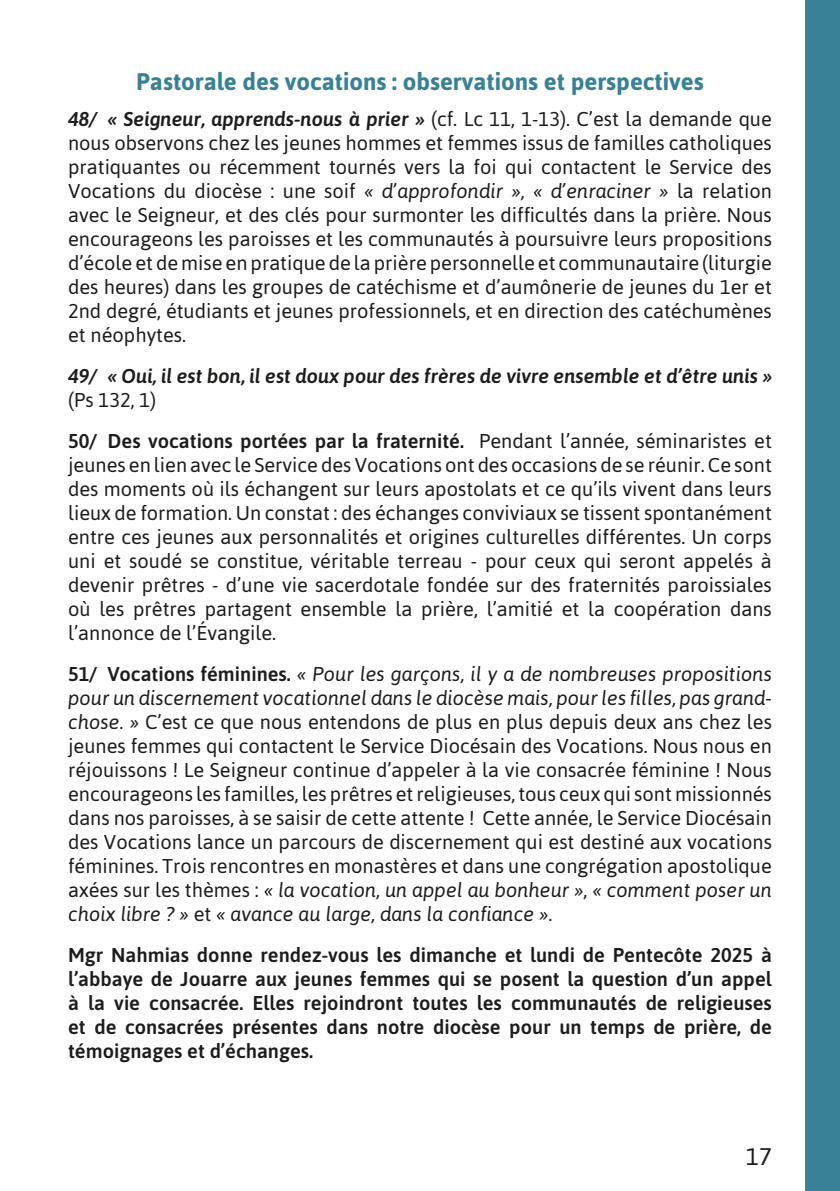
<style>
.page{position:relative;width:840px;height:1191px;background:#fff}
.page>*{position:absolute;margin:0;border:0;box-sizing:border-box;transform-origin:0 0}
.SOUS_TITRE{font:700 24px "Asap";color:#388196}
.t1{font:24px "Asap";color:#1d1d1b}
.t2{font:20px/24px "Asap";color:#1d1d1b;text-align:justify}
.TEXTE_sans_numerotation{font:600 20px/24px "Asap";color:#1d1d1b;text-align:justify}
.t3{font:italic 600 20px/24px "Asap";color:#1d1d1b}
.s1{font-weight:600;font-style:italic}
.s2{font-style:italic}
.s3{font-weight:400;font-style:normal}
.s4{font-weight:600}
</style>
<div class="page">
<div style="left:805px;top:0;width:34px;height:1191px;background:#388196"></div>
<p class="SOUS_TITRE" style="left:136px;top:68px;width:568px">Pastorale des vocations : observations et perspectives</p>
<p class="t2" style="left:68px;top:107px;width:705px"><span class="s1">48/ « Seigneur, apprends-nous à prier »</span> (cf. Lc 11, 1-13). C’est la demande que nous observons chez les jeunes hommes et femmes issus de familles catholiques pratiquantes ou récemment tournés vers la foi qui contactent le Service des Vocations du diocèse : une soif <span class="s2">« d’approfondir », « d’enraciner »</span> la relation avec le Seigneur, et des clés pour surmonter les difficultés dans la prière. Nous encourageons les paroisses et les communautés à poursuivre leurs propositions d’école et de mise en pratique de la prière personnelle et communautaire (liturgie des heures) dans les groupes de catéchisme et d’aumônerie de jeunes du 1er et 2nd degré, étudiants et jeunes professionnels, et en direction des catéchumènes et néophytes.</p>
<p class="t3" style="left:68px;top:363px;width:704px">49/ « Oui, il est bon, il est doux pour des frères de vivre ensemble et d’être unis » <span class="s3">(Ps 132, 1)</span></p>
<p class="t2" style="left:68px;top:429px;width:705px"><span class="s4">50/ Des vocations portées par la fraternité.</span> Pendant l’année, séminaristes et jeunes en lien avec le Service des Vocations ont des occasions de se réunir. Ce sont des moments où ils échangent sur leurs apostolats et ce qu’ils vivent dans leurs lieux de formation. Un constat : des échanges conviviaux se tissent spontanément entre ces jeunes aux personnalités et origines culturelles différentes. Un corps uni et soudé se constitue, véritable terreau - pour ceux qui seront appelés à devenir prêtres - d’une vie sacerdotale fondée sur des fraternités paroissiales où les prêtres partagent ensemble la prière, l’amitié et la coopération dans l’annonce de l’Évangile.</p>
<p class="t2" style="left:68px;top:662px;width:705px"><span class="s4">51/ Vocations féminines.</span> <span class="s2">« Pour les garçons, il y a de nombreuses propositions pour un discernement vocationnel dans le diocèse mais, pour les filles, pas grand&shy;chose. »</span> C’est ce que nous entendons de plus en plus depuis deux ans chez les jeunes femmes qui contactent le Service Diocésain des Vocations. Nous nous en réjouissons ! Le Seigneur continue d’appeler à la vie consacrée féminine ! Nous encourageons les familles, les prêtres et religieuses, tous ceux qui sont missionnés dans nos paroisses, à se saisir de cette attente ! Cette année, le Service Diocésain des Vocations lance un parcours de discernement qui est destiné aux vocations féminines. Trois rencontres en monastères et dans une congrégation apostolique axées sur les thèmes : <span class="s2">« la vocation, un appel au bonheur »</span>, <span class="s2">« comment poser un choix libre ? »</span> et <span class="s2">« avance au large, dans la confiance »</span>.</p>
<p class="TEXTE_sans_numerotation" style="left:68px;top:942px;width:705px">Mgr Nahmias donne rendez-vous les dimanche et lundi de Pentecôte 2025 à l’abbaye de Jouarre aux jeunes femmes qui se posent la question d’un appel à la vie consacrée. Elles rejoindront toutes les communautés de religieuses et de consacrées présentes dans notre diocèse pour un temps de prière, de témoignages et d’échanges.</p>
<p class="t1" style="left:745px;top:1143px;width:27px">17</p>
</div>
